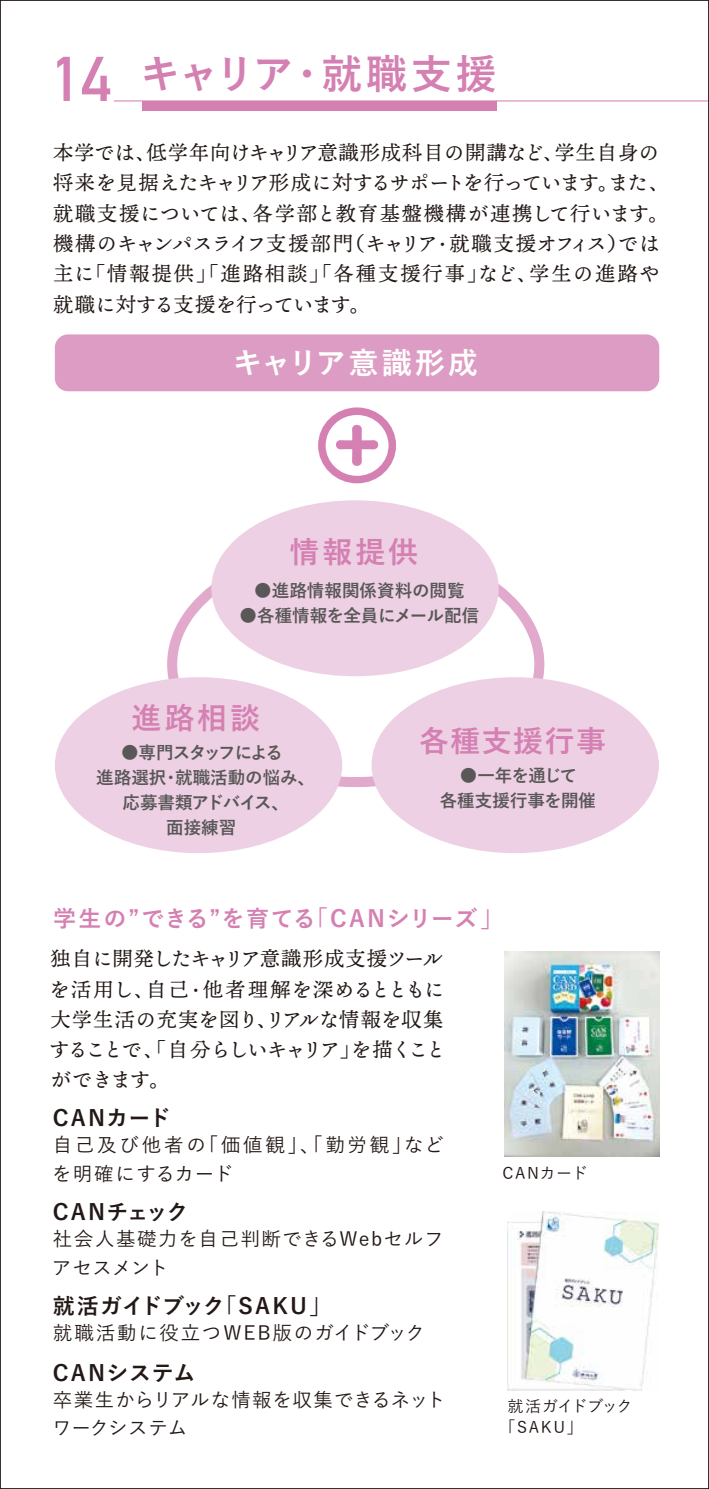
<style>
.page{position:relative;width:709px;height:1489px;background:#fff}
.page>*{position:absolute;margin:0;border:0;box-sizing:border-box;transform-origin:0 0}
.t1{font:700 40.75px "Yu Go";letter-spacing:.02em;color:#d580b2}
.t2{font:700 30px "Yu Go";letter-spacing:.1em;color:#d580b2}
.t3{font:700 30px "Yu Go";letter-spacing:.08em;color:#fff}
.t4{font:700 23px "Yu Go";letter-spacing:.055em;color:#d580b2}
.t5{font:700 22px "Yu Go";letter-spacing:.02em;color:#221815}
.t6{font:700 22px "Yu Go";letter-spacing:.05em;color:#221815}
.t7{font:700 22px "Yu Go";letter-spacing:.005em;color:#221815}
.t8{font:20.25px/30.2px "Ten Mincho Text";letter-spacing:.015em;color:#221815}
.t9{font:20.25px/30.2px "Ten Mincho Text";letter-spacing:-.01em;color:#221815}
.t10{font:500 19.5px/28.2px "Yu Go";letter-spacing:.135em;color:#221815}
.t11{font:500 19.5px/28.2px "Yu Go";letter-spacing:.015em;color:#221815}
.t12{font:500 19.5px/28.2px "Yu Go";letter-spacing:.055em;color:#221815}
.t13{font:500 19.5px "Yu Go";letter-spacing:.095em;color:#221815}
.t14{font:700 17.5px/25px "Yu Go";color:#595757;text-align:center}
.t15{font:500 16px/21.2px "Yu Go";letter-spacing:.025em;color:#221815}
.t16{font:500 16px "Yu Go";letter-spacing:.045em;color:#221815}
.s1{font-family:"DIN Alternate";font-size:62px}
</style>
<div class="page">
<div style="left:55px;top:334px;width:604px;height:57px;background:#dd9cc3;border-radius:13px"></div>
<img style="left:505px;top:951px;width:154px;height:205px">
<img style="left:507px;top:1211px;width:151px;height:179px">
<svg style="left:322px;top:411px;width:70px;height:68px"></svg>
<div style="left:318px;top:407px;width:78px;height:76px;border:8px solid #d580b2;border-radius:50%"></div>
<svg style="left:336px;top:425px;width:42px;height:41px"></svg>
<div style="left:55px;top:677px;width:287px;height:176px;background:#eed0e4;border-radius:50%"></div>
<div style="left:371px;top:677px;width:288px;height:176px;background:#eed0e4;border-radius:50%"></div>
<div style="left:211px;top:500px;width:288px;height:176px;background:#eed0e4;border-radius:50%"></div>
<hr style="left:114px;top:100px;width:595px;height:1px;background:#d580b2">
<div style="left:142px;top:101px;width:355px;height:10px;background:#d580b2"></div>
<h1 class="t1" style="left:51px;top:52px;width:447px"><span class="s1">14</span> キャリア・就職支援</h1>
<p class="t8" style="left:53px;top:138px;width:617px">本学では、低学年向けキャリア意識形成科目の開講など、学生自身の将来を見据えたキャリア形成に対するサポートを行っています。また、就職支援については、各学部と教育基盤機構が連携して行います。機構のキャンパスライフ支援部門（キャリア・就職支援オフィス）では主に「情報提供」「進路相談」「各種支援行事」など、学生の進路や就職に対する支援を行っています。</p>
<h2 class="t3" style="left:232px;top:346px;width:247px">キャリア意識形成</h2>
<h2 class="t2" style="left:289px;top:535px;width:130px">情報提供</h2>
<p class="t14" style="left:254px;top:578px;width:212px">●進路情報関係資料の閲覧</p>
<p class="t14" style="left:239px;top:603px;width:241px">●各種情報を全員にメール配信</p>
<h2 class="t2" style="left:131px;top:701px;width:130px">進路相談</h2>
<p class="t14" style="left:96px;top:740px;width:220px">●専門スタッフによる<br>進路選択・就職活動の悩み、応募書類アドバイス、<br>面接練習</p>
<h2 class="t2" style="left:419px;top:723px;width:188px">各種支援行事</h2>
<p class="t14" style="left:440px;top:763px;width:158px">●一年を通じて<br>各種支援行事を開催</p>
<p class="t4" style="left:53px;top:905px;width:452px">学生の”できる”を育てる「CANシリーズ」</p>
<p class="t9" style="left:49px;top:944px;width:398px">独自に開発したキャリア意識形成支援ツールを活用し、自己・他者理解を深めるとともに大学生活の充実を図り、リアルな情報を収集することで、「自分らしいキャリア」を描くことができます。</p>
<p class="t6" style="left:53px;top:1105px;width:120px">CANカード</p>
<p class="t10" style="left:52px;top:1128px;width:393px">自己及び他者の「価値観」、「勤労観」などを明確にするカード</p>
<p class="t7" style="left:53px;top:1199px;width:137px">CANチェック</p>
<p class="t12" style="left:52px;top:1222px;width:393px">社会人基礎力を自己判断できるWebセルフアセスメント</p>
<p class="t5" style="left:53px;top:1293px;width:280px">就活ガイドブック「SAKU」</p>
<p class="t13" style="left:53px;top:1314px;width:373px">就職活動に役立つWEB版のガイドブック</p>
<p class="t6" style="left:53px;top:1359px;width:144px">CANシステム</p>
<p class="t11" style="left:52px;top:1382px;width:395px">卒業生からリアルな情報を収集できるネットワークシステム</p>
<p class="t16" style="left:502px;top:1157px;width:87px">CANカード</p>
<p class="t15" style="left:499px;top:1392px;width:134px;text-indent:8px">就活ガイドブック「SAKU」</p>
</div>
